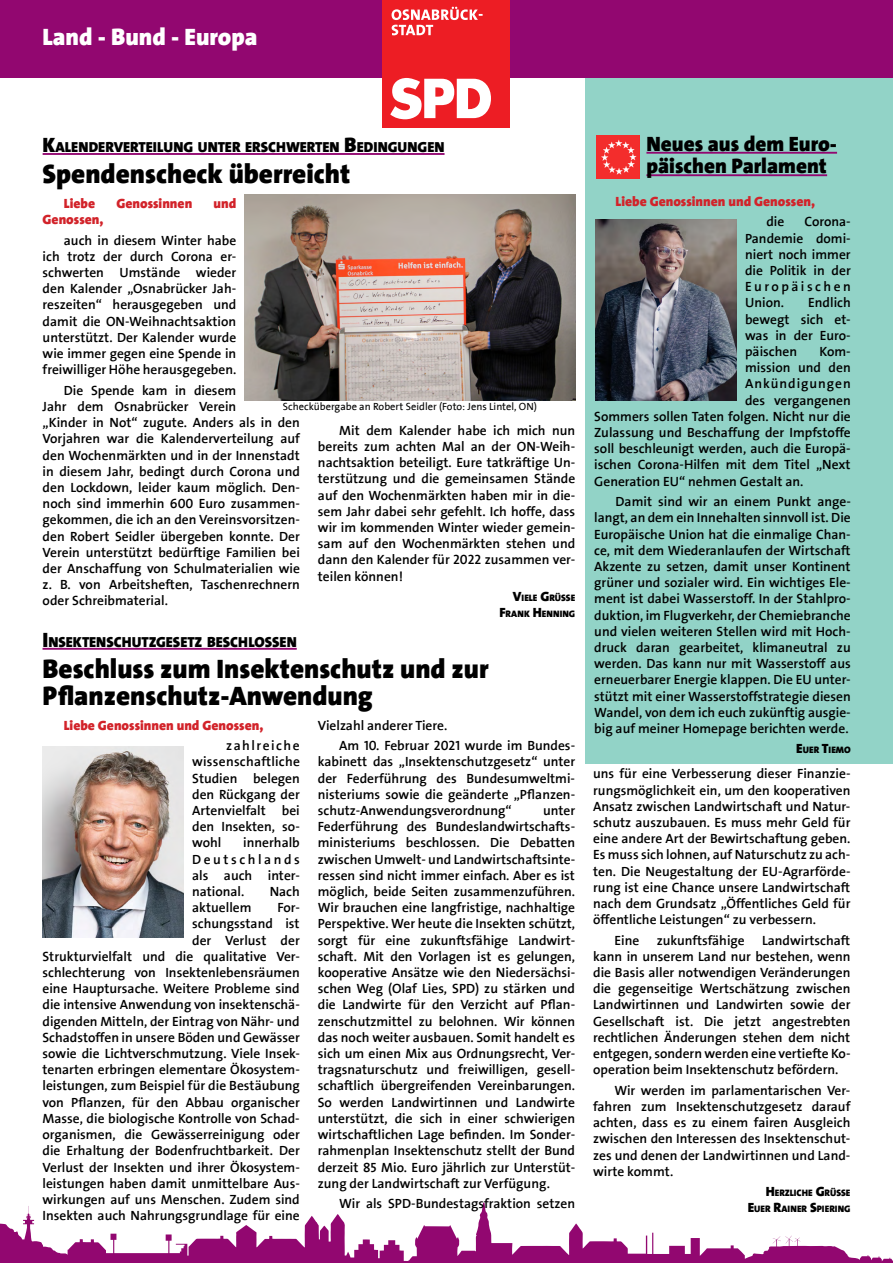
<style>
.page{position:relative;width:893px;height:1263px;background:#fff}
.page>*{position:absolute;margin:0;border:0;box-sizing:border-box;transform-origin:0 0}
.t1{font:900 27px/27px "SPD The Sans";color:#000}
.t2{font:900 24px "SPD The Sans";color:#fff}
.t3{font:900 21px/22.5px "SPD The Sans";color:#000}
.t4{font:900 14.7px "SPD The Sans";color:#000}
.t5{font:700 13.5px/16.2px "SPD2002 The Sans";color:#000;text-align:justify}
.t6{font:900 13.5px "SPD The Sans";color:#d2232a}
.t7{font:700 13.5px "SPD2002 The Sans";letter-spacing:.07em;color:#000}
.t8{font:10.5px "SPD2002 The Sans";color:#000}
.t9{font:900 9.45px/16.2px "SPD The Sans";color:#000;text-align:right}
.s1{font-size:21px}
.s2{font-size:13.5px}
</style>
<div class="page">
<div style="left:586px;top:65px;width:307px;height:699px;background:#92d3c7"></div>
<div style="left:0;top:0;width:893px;height:78px;background:#920770"></div>
<div style="left:383px;top:0;width:127px;height:128px;background:#ed1d24"></div>
<svg style="left:390px;top:78px;width:101px;height:41px"></svg>
<svg style="left:392px;top:7px;width:91px;height:28px"></svg>
<svg style="left:0;top:1202px;width:893px;height:61px"></svg>
<hr style="left:43px;top:153px;width:402px;height:2px;background:#920770">
<hr style="left:43px;top:648px;width:254px;height:2px;background:#920770">
<img style="left:597px;top:136px;width:42px;height:42px">
<hr style="left:646px;top:152px;width:191px;height:2px;background:#920770">
<hr style="left:646px;top:174px;width:181px;height:2px;background:#920770">
<img style="left:42px;top:747px;width:142px;height:191px">
<img style="left:595px;top:219px;width:142px;height:181px">
<img style="left:245px;top:195px;width:330px;height:206px">
<h2 class="t2" style="left:43px;top:21px;width:216px">Land - Bund - Europa</h2>
<p class="t4" style="left:43px;top:138px;width:403px"><span class="s1">K</span>ALENDERVERTEILUNG UNTER ERSCHWERTEN <span class="s1">B</span>EDINGUNGEN</p>
<h1 class="t1" style="left:43px;top:161px;width:309px">Spendenscheck überreicht</h1>
<p class="t6" style="left:64px;top:195px;width:33px">Liebe</p>
<p class="t6" style="left:116px;top:195px;width:77px">Genossinnen</p>
<p class="t6" style="left:214px;top:195px;width:24px">und</p>
<p class="t6" style="left:43px;top:211px;width:62px">Genossen,</p>
<p class="t5" style="left:43px;top:232px;width:195px;text-indent:21px">auch in diesem Winter habe ich trotz der durch Corona er&shy;schwerten Umstände wieder den Kalender „Osnabrücker Jah&shy;reszeiten“ herausgegeben und damit die ON-Weihnachtsaktion unterstützt. Der Kalender wurde wie immer gegen eine Spende in freiwilliger Höhe herausgegeben.</p>
<p class="t5" style="left:43px;top:382px;width:259px;text-align:left;text-indent:21px">Die Spende kam in diesem<br>Jahr dem Osnabrücker Verein<br>„Kinder in Not“ zugute. Anders als in den Vorjahren war die Kalenderverteilung auf den Wochenmärkten und in der Innenstadt in diesem Jahr, bedingt durch Corona und den Lockdown, leider kaum möglich. Den&shy;noch sind immerhin 600 Euro zusammen&shy;gekommen, die ich an den Vereinsvorsitzen&shy;den Robert Seidler übergeben konnte. Der Verein unterstützt bedürftige Familien bei der Anschaffung von Schulmaterialien wie z. B. von Arbeitsheften, Taschenrechnern oder Schreibmaterial.</p>
<p class="t8" style="left:283px;top:401px;width:255px">Scheckübergabe an Robert Seidler (Foto: Jens Lintel, ON)</p>
<p class="t5" style="left:318px;top:423px;width:259px;text-indent:21px">Mit dem Kalender habe ich mich nun bereits zum achten Mal an der ON-Weih&shy;nachtsaktion beteiligt. Eure tatkräftige Un&shy;terstützung und die gemeinsamen Stände auf den Wochenmärkten haben mir in die&shy;sem Jahr dabei sehr gefehlt. Ich hoffe, dass wir im kommenden Winter wieder gemein&shy;sam auf den Wochenmärkten stehen und dann den Kalender für 2022 zusammen ver&shy;teilen können!</p>
<p class="t9" style="left:499px;top:590px;width:77px"><span class="s2">V</span>IELE <span class="s2">G</span>RÜSSE<br><span class="s2">F</span>RANK <span class="s2">H</span>ENNING</p>
<p class="t4" style="left:43px;top:632px;width:256px"><span class="s1">I</span>NSEKTENSCHUTZGESETZ BESCHLOSSEN</p>
<h1 class="t1" style="left:43px;top:656px;width:448px">Beschluss zum Insektenschutz und zur<br>Pflanzenschutz-Anwendung</h1>
<p class="t6" style="left:64px;top:716px;width:201px">Liebe Genossinnen und Genossen,</p>
<p class="t5" style="left:192px;top:738px;width:109px;text-indent:34px">zahlreiche wissenschaftliche Studien belegen den Rückgang der Artenvielfalt bei den Insekten, so&shy;wohl</p>
<p class="t5" style="left:339px;top:715px;width:238px;line-height:20.4px;text-indent:-21px">Vielzahl anderer Tiere.<br>Am 10. Februar 2021 wurde im Bundes-</p>
<p class="t5" style="left:318px;top:754px;width:259px">kabinett das „Insektenschutzgesetz“ unter der Federführung des Bundesumweltmi&shy;nisteriums sowie die geänderte „Pflanzen&shy;schutz-Anwendungsverordnung“</p>
<p class="t5" style="left:318px;top:803px;width:259px;text-indent:225px">unter Federführung des Bundeslandwirtschafts&shy;ministeriums beschlossen. Die Debatten zwischen Umwelt- und Landwirtschaftsinte&shy;ressen sind nicht immer einfach. Aber es ist möglich, beide Seiten zusammenzuführen.<br>Wir brauchen eine langfristige, nachhaltige Perspektive. Wer heute die Insekten schützt, sorgt für eine zukunftsfähige Landwirt&shy;schaft. Mit den Vorlagen ist es gelungen, kooperative Ansätze wie den Niedersächsi&shy;schen Weg (Olaf Lies, SPD) zu stärken und die Landwirte für den Verzicht auf Pflan&shy;zenschutzmittel zu belohnen. Wir können das noch weiter ausbauen. Somit handelt es sich um einen Mix aus Ordnungsrecht, Ver&shy;tragsnaturschutz und freiwilligen, gesell&shy;schaftlich übergreifenden Vereinbarungen.<br>So werden Landwirtinnen und Landwirte unterstützt, die sich in einer schwierigen wirtschaftlichen Lage befinden. Im Sonder&shy;rahmenplan Insektenschutz stellt der Bund derzeit 85 Mio. Euro jährlich zur Unterstüt&shy;zung der Landwirtschaft zur Verfügung.</p>
<p class="t5" style="left:339px;top:1196px;width:238px">Wir als SPD-Bundestagsfraktion setzen</p>
<p class="t5" style="left:192px;top:835px;width:109px;text-indent:51px">innerhalb Deutschlands als auch inter&shy;national.</p>
<p class="t5" style="left:270px;top:884px;width:32px">Nach</p>
<p class="t5" style="left:192px;top:900px;width:61px">aktuellem</p>
<p class="t5" style="left:43px;top:900px;width:259px;text-align:right">For-<br>schungsstand ist<br>der Verlust der<br>Strukturvielfalt und die qualitative Ver&shy;schlechterung von Insektenlebensräumen eine Hauptursache. Weitere Probleme sind die intensive Anwendung von insektenschä&shy;digenden Mitteln, der Eintrag von Nähr- und Schadstoffen in unsere Böden und Gewässer sowie die Lichtverschmutzung. Viele Insek&shy;tenarten erbringen elementare Ökosystem&shy;leistungen, zum Beispiel für die Bestäubung von Pflanzen, für den Abbau organischer Masse, die biologische Kontrolle von Schad&shy;organismen, die Gewässerreinigung oder die Erhaltung der Bodenfruchtbarkeit. Der Verlust der Insekten und ihrer Ökosystem&shy;leistungen haben damit unmittelbare Aus&shy;wirkungen auf uns Menschen. Zudem sind Insekten auch Nahrungsgrundlage für eine</p>
<h3 class="t3" style="left:646px;top:133px;width:192px">Neues aus dem Euro&shy;päischen Parlament</h3>
<p class="t6" style="left:615px;top:193px;width:201px">Liebe Genossinnen und Genossen,</p>
<p class="t5" style="left:766px;top:214px;width:19px">die</p>
<p class="t5" style="left:745px;top:214px;width:107px;text-indent:59px">Corona-Pandemie domi&shy;niert noch immer die Politik in der Europäischen Union.</p>
<p class="t5" style="left:745px;top:295px;width:107px;text-indent:63px">Endlich bewegt sich et&shy;was in der Euro&shy;päischen</p>
<p class="t5" style="left:820px;top:344px;width:33px">Kom-</p>
<p class="t5" style="left:745px;top:360px;width:107px">mission und den</p>
<p class="t7" style="left:745px;top:377px;width:107px">Ankündigungen</p>
<p class="t5" style="left:745px;top:392px;width:107px">des vergangenen</p>
<p class="t5" style="left:594px;top:409px;width:258px">Sommers sollen Taten folgen. Nicht nur die</p>
<p class="t5" style="left:594px;top:425px;width:258px">Zulassung und Beschaffung der Impfstoffe</p>
<p class="t5" style="left:594px;top:441px;width:258px">soll beschleunigt werden, auch die Europä-</p>
<p class="t5" style="left:594px;top:457px;width:258px">ischen Corona-Hilfen mit dem Titel „Next</p>
<p class="t5" style="left:594px;top:473px;width:211px">Generation EU“ nehmen Gestalt an.</p>
<p class="t5" style="left:594px;top:494px;width:258px;text-indent:21px">Damit sind wir an einem Punkt ange&shy;langt, an dem ein Innehalten sinnvoll ist. Die Europäische Union hat die einmalige Chan&shy;ce, mit dem Wiederanlaufen der Wirtschaft Akzente zu setzen, damit unser Kontinent grüner und sozialer wird. Ein wichtiges Ele&shy;ment ist dabei Wasserstoff. In der Stahlpro&shy;duktion, im Flugverkehr, der Chemiebranche und vielen weiteren Stellen wird mit Hoch&shy;druck daran gearbeitet, klimaneutral zu werden. Das kann nur mit Wasserstoff aus erneuerbarer Energie klappen. Die EU unter&shy;stützt mit einer Wasserstoffstrategie diesen Wandel, von dem ich euch zukünftig ausgie&shy;big auf meiner Homepage berichten werde.</p>
<p class="t9" style="left:796px;top:742px;width:56px"><span class="s2">E</span>UER <span class="s2">T</span>IEMO</p>
<p class="t5" style="left:593px;top:766px;width:259px">uns für eine Verbesserung dieser Finanzie&shy;rungsmöglichkeit ein, um den kooperativen Ansatz zwischen Landwirtschaft und Natur&shy;schutz auszubauen. Es muss mehr Geld für eine andere Art der Bewirtschaftung geben.<br>Es muss sich lohnen, auf Naturschutz zu ach&shy;ten. Die Neugestaltung der EU-Agrarförde&shy;rung ist eine Chance unsere Landwirtschaft nach dem Grundsatz „Öffentliches Geld für öffentliche Leistungen“ zu verbessern.</p>
<p class="t5" style="left:614px;top:932px;width:26px">Eine</p>
<p class="t5" style="left:657px;top:932px;width:90px">zukunftsfähige</p>
<p class="t5" style="left:593px;top:932px;width:259px;text-indent:169px">Landwirtschaft kann in unserem Land nur bestehen, wenn die Basis aller notwendigen Veränderungen die gegenseitige Wertschätzung zwischen Landwirtinnen und Landwirten sowie der Gesellschaft ist. Die jetzt angestrebten rechtlichen Änderungen stehen dem nicht entgegen, sondern werden eine vertiefte Ko&shy;operation beim Insektenschutz befördern.</p>
<p class="t5" style="left:593px;top:1082px;width:259px;text-indent:21px">Wir werden im parlamentarischen Ver&shy;fahren zum Insektenschutzgesetz darauf achten, dass es zu einem fairen Ausgleich zwischen den Interessen des Insektenschut&shy;zes und denen der Landwirtinnen und Land&shy;wirte kommt.</p>
<p class="t9" style="left:748px;top:1185px;width:104px"><span class="s2">H</span>ERZLICHE <span class="s2">G</span>RÜSSE<br><span class="s2">E</span>UER <span class="s2">R</span>AINER <span class="s2">S</span>PIERING</p>
</div>
